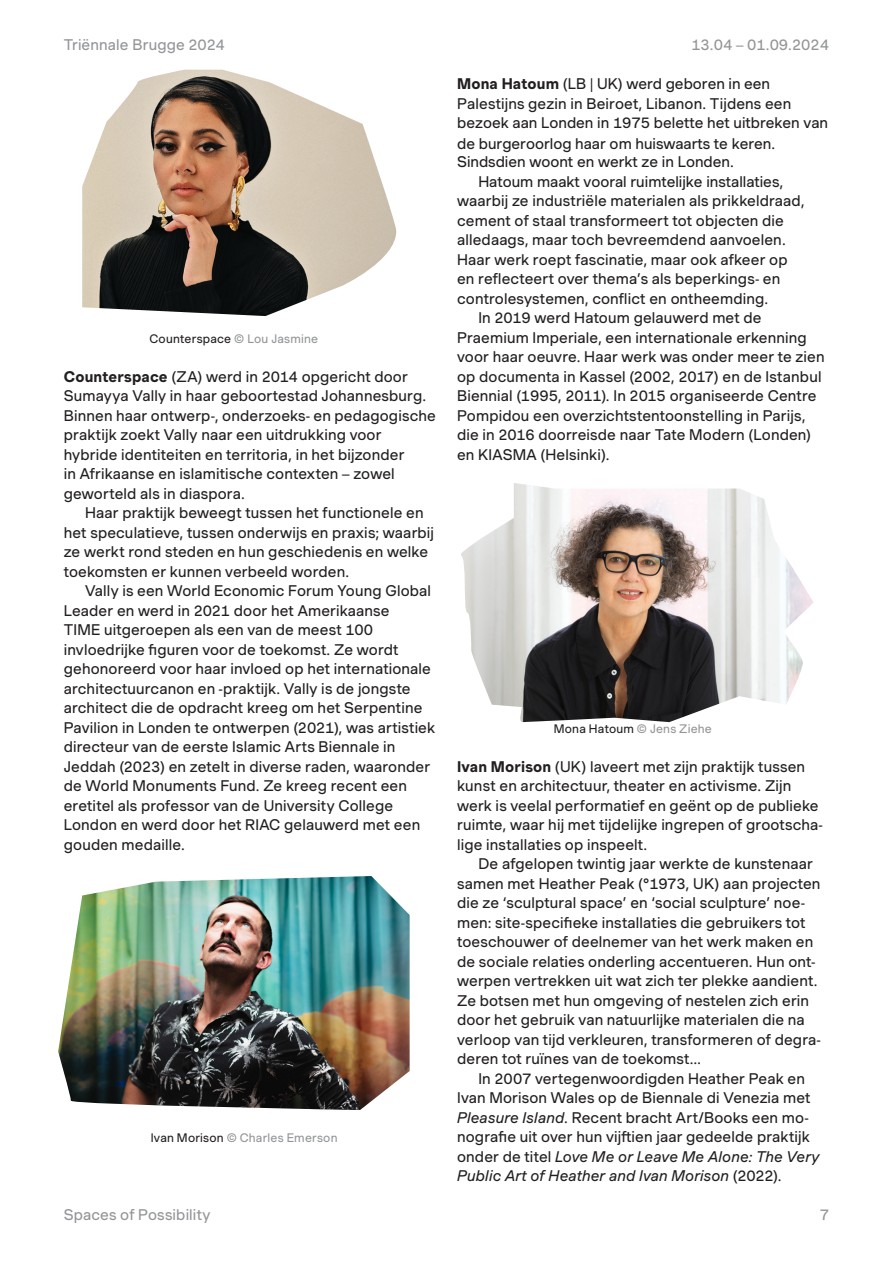
<style>
.page{position:relative;width:893px;height:1263px;background:#fff}
.page>*{position:absolute;margin:0;border:0;box-sizing:border-box;transform-origin:0 0}
.TRIBRU24_-_pers_-_body_tekst{font:15px/19.5px "Muoto";letter-spacing:.01em;color:#231f20}
.TRIBRU24_-_pers_-_body_tekst-2{font:15px "Muoto";letter-spacing:.01em;color:#939598}
.TRIBRU24_-_image_caption{font:12px "Muoto";letter-spacing:.02em;color:#231f20}
.TRIBRU24_-_image_caption-2{font:12px "Muoto";letter-spacing:.02em;color:#939598}
.s1{color:#939598}
.s2{font-weight:700}
.s3{color:#231f20}
.s4{font-style:italic}
</style>
<div class="page">
<img style="left:82px;top:70px;width:314px;height:246px">
<img style="left:461px;top:483px;width:353px;height:239px">
<img style="left:58px;top:876px;width:352px;height:234px">
<p class="TRIBRU24_-_pers_-_body_tekst-2" style="left:64px;top:34px;width:163px">Triënnale Brugge 2024</p>
<p class="TRIBRU24_-_image_caption" style="left:149px;top:330px;width:170px">Counterspace <span class="s1">© Lou Jasmine</span></p>
<p class="TRIBRU24_-_pers_-_body_tekst" style="left:64px;top:366px;width:374px"><span class="s2">Counterspace</span> (ZA) werd in 2014 opgericht door Sumayya Vally in haar geboortestad Johannesburg.<br>Binnen haar ontwerp-, onderzoeks- en pedagogische praktijk zoekt Vally naar een uitdrukking voor hybride identiteiten en territoria, in het bijzonder<br>in Afrikaanse en islamitische contexten – zowel geworteld als in diaspora.</p>
<p class="TRIBRU24_-_pers_-_body_tekst" style="left:64px;top:503px;width:372px;text-indent:21px">Haar praktijk beweegt tussen het functionele en het speculatieve, tussen onderwijs en praxis; waarbij ze werkt rond steden en hun geschiedenis en welke toekomsten er kunnen verbeeld worden.</p>
<p class="TRIBRU24_-_pers_-_body_tekst" style="left:64px;top:581px;width:373px;text-indent:21px">Vally is een World Economic Forum Young Global Leader en werd in 2021 door het Amerikaanse<br>TIME uitgeroepen als een van de meest 100 invloedrijke figuren voor de toekomst. Ze wordt gehonoreerd voor haar invloed op het internationale architectuurcanon en -praktijk. Vally is de jongste architect die de opdracht kreeg om het Serpentine Pavilion in Londen te ontwerpen (2021), was artistiek directeur van de eerste Islamic Arts Biennale in Jeddah (2023) en zetelt in diverse raden, waaronder de World Monuments Fund. Ze kreeg recent een eretitel als professor van de University College London en werd door het RIAC gelauwerd met een gouden medaille.</p>
<p class="TRIBRU24_-_image_caption-2" style="left:151px;top:1129px;width:188px"><span class="s3">Ivan Morison</span> © Charles Emerson</p>
<p class="TRIBRU24_-_pers_-_body_tekst-2" style="left:691px;top:34px;width:139px">13.04 – 01.09.2024</p>
<p class="TRIBRU24_-_pers_-_body_tekst" style="left:457px;top:74px;width:372px"><span class="s2">Mona Hatoum</span> (LB | UK) werd geboren in een<br>Palestijns gezin in Beiroet, Libanon. Tijdens een bezoek aan Londen in 1975 belette het uitbreken van</p>
<p class="TRIBRU24_-_pers_-_body_tekst" style="left:457px;top:134px;width:320px;line-height:18px">de burgeroorlog haar om huiswaarts te keren.<br>Sindsdien woont en werkt ze in Londen.</p>
<p class="TRIBRU24_-_pers_-_body_tekst" style="left:478px;top:171px;width:306px">Hatoum maakt vooral ruimtelijke installaties,</p>
<p class="TRIBRU24_-_pers_-_body_tekst" style="left:457px;top:191px;width:349px">waarbij ze industriële materialen als prikkeldraad,</p>
<p class="TRIBRU24_-_pers_-_body_tekst" style="left:457px;top:210px;width:328px">cement of staal transformeert tot objecten die</p>
<p class="TRIBRU24_-_pers_-_body_tekst" style="left:457px;top:230px;width:330px">alledaags, maar toch bevreemdend aanvoelen.</p>
<p class="TRIBRU24_-_pers_-_body_tekst" style="left:457px;top:249px;width:332px">Haar werk roept fascinatie, maar ook afkeer op</p>
<p class="TRIBRU24_-_pers_-_body_tekst" style="left:457px;top:269px;width:325px">en reflecteert over thema’s als beperkings- en</p>
<p class="TRIBRU24_-_pers_-_body_tekst" style="left:457px;top:288px;width:313px">controlesystemen, conflict en ontheemding.</p>
<p class="TRIBRU24_-_pers_-_body_tekst" style="left:478px;top:308px;width:285px">In 2019 werd Hatoum gelauwerd met de</p>
<p class="TRIBRU24_-_pers_-_body_tekst" style="left:457px;top:327px;width:351px">Praemium Imperiale, een internationale erkenning</p>
<p class="TRIBRU24_-_pers_-_body_tekst" style="left:457px;top:347px;width:369px">voor haar oeuvre. Haar werk was onder meer te zien</p>
<p class="TRIBRU24_-_pers_-_body_tekst" style="left:457px;top:366px;width:366px">op documenta in Kassel (2002, 2017) en de Istanbul</p>
<p class="TRIBRU24_-_pers_-_body_tekst" style="left:457px;top:386px;width:361px">Biennial (1995, 2011). In 2015 organiseerde Centre</p>
<p class="TRIBRU24_-_pers_-_body_tekst" style="left:457px;top:405px;width:350px">Pompidou een overzichtstentoonstelling in Parijs,</p>
<p class="TRIBRU24_-_pers_-_body_tekst" style="left:457px;top:425px;width:355px">die in 2016 doorreisde naar Tate Modern (Londen)</p>
<p class="TRIBRU24_-_pers_-_body_tekst" style="left:457px;top:444px;width:154px">en KIASMA (Helsinki).</p>
<p class="TRIBRU24_-_image_caption" style="left:554px;top:720px;width:160px">Mona Hatoum <span class="s1">© Jens Ziehe</span></p>
<p class="TRIBRU24_-_pers_-_body_tekst" style="left:457px;top:756px;width:367px"><span class="s2">Ivan Morison</span> (UK) laveert met zijn praktijk tussen kunst en architectuur, theater en activisme. Zijn werk is veelal performatief en geënt op de publieke ruimte, waar hij met tijdelijke ingrepen of grootscha&shy;lige installaties op inspeelt.</p>
<p class="TRIBRU24_-_pers_-_body_tekst" style="left:457px;top:854px;width:365px;text-indent:21px">De afgelopen twintig jaar werkte de kunstenaar samen met Heather Peak (°1973, UK) aan projecten die ze ‘sculptural space’ en ‘social sculpture’ noe&shy;men: site-specifieke installaties die gebruikers tot toeschouwer of deelnemer van het werk maken en de sociale relaties onderling accentueren. Hun ont&shy;werpen vertrekken uit wat zich ter plekke aandient.<br>Ze botsen met hun omgeving of nestelen zich erin door het gebruik van natuurlijke materialen die na verloop van tijd verkleuren, transformeren of degra&shy;deren tot ruïnes van de toekomst…</p>
<p class="TRIBRU24_-_pers_-_body_tekst" style="left:457px;top:1068px;width:364px;text-indent:21px">In 2007 vertegenwoordigden Heather Peak en Ivan Morison Wales op de Biennale di Venezia met <span class="s4">Pleasure Island</span>. Recent bracht Art/Books een mo&shy;nografie uit over hun vijftien jaar gedeelde praktijk onder de titel <span class="s4">Love Me or Leave Me Alone: The Very Public Art of Heather and Ivan Morison</span> (2022).</p>
<p class="TRIBRU24_-_pers_-_body_tekst-2" style="left:64px;top:1204px;width:148px">Spaces of Possibility</p>
<p class="TRIBRU24_-_pers_-_body_tekst-2" style="left:820px;top:1204px;width:11px">7</p>
</div>
